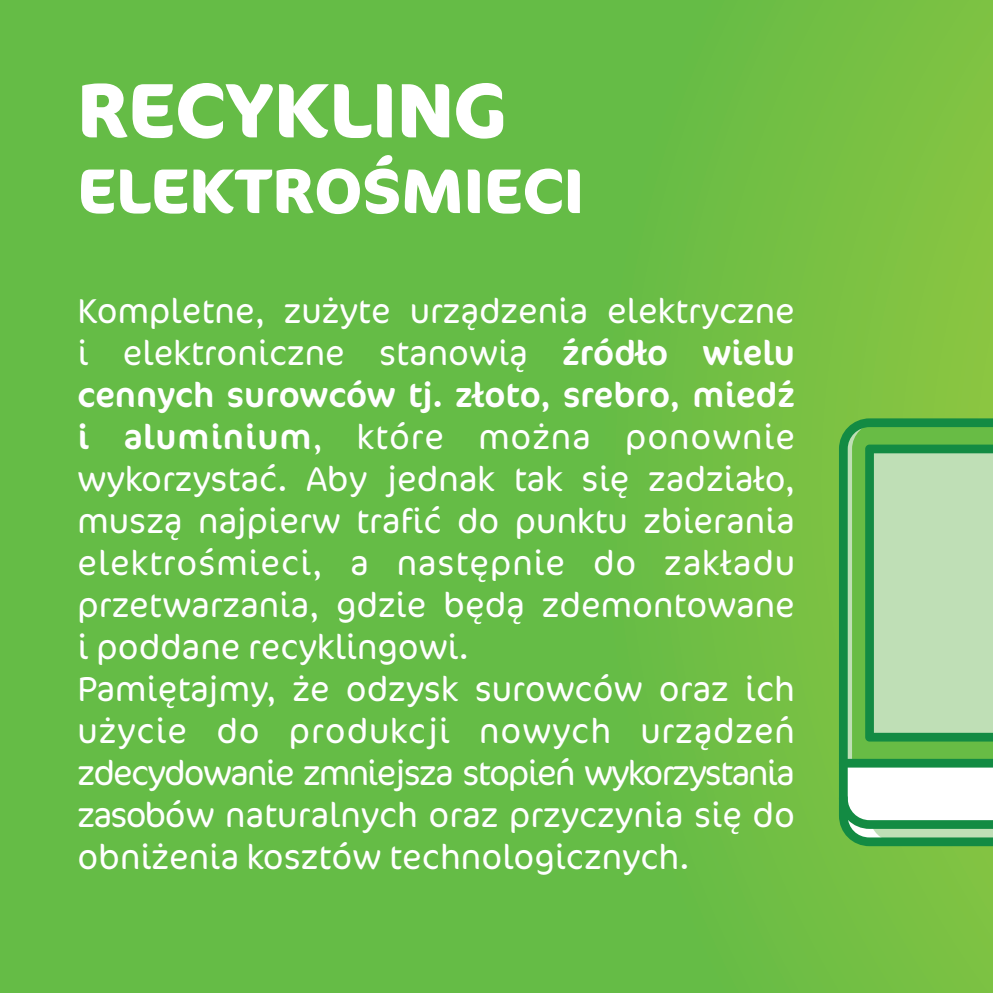
<style>
.page{position:relative;width:993px;height:993px;background:#fff}
.page>*{position:absolute;margin:0;border:0;box-sizing:border-box;transform-origin:0 0}
.t1{font:700 77px "Cocon Pro";color:#fff}
.t2{font:700 63px "Cocon Pro";color:#fff}
.t3{font:300 35px/42px "Cocon Pro";color:#fff}
.s1{font-weight:400}
</style>
<div class="page">
<div style="left:0;top:0;width:992px;height:992px;background:linear-gradient(to right,#5eba47,#78c143)"></div>
<svg style="left:838px;top:422px;width:154px;height:423px;background:#99cd97"></svg>
<h1 class="t1" style="left:78px;top:57px;width:431px">RECYKLING</h1>
<h2 class="t2" style="left:78px;top:147px;width:508px">ELEKTROŚMIECI</h2>
<p class="t3" style="left:78px;top:289px;width:718px">Kompletne, zużyte urządzenia elektryczne i elektroniczne stanowią <span class="s1">źródło wielu cennych surowców tj. złoto, srebro, miedź i aluminium</span>, które można ponownie wykorzystać. Aby jednak tak się zadziało, muszą najpierw trafić do punktu zbierania elektrośmieci, a następnie do zakładu przetwarzania, gdzie będą zdemontowane i poddane recyklingowi.<br>Pamiętajmy, że odzysk surowców oraz ich użycie do produkcji nowych urządzeń zdecydowanie zmniejsza stopień wykorzystania zasobów naturalnych oraz przyczynia się do obniżenia kosztów technologicznych.</p>
</div>
